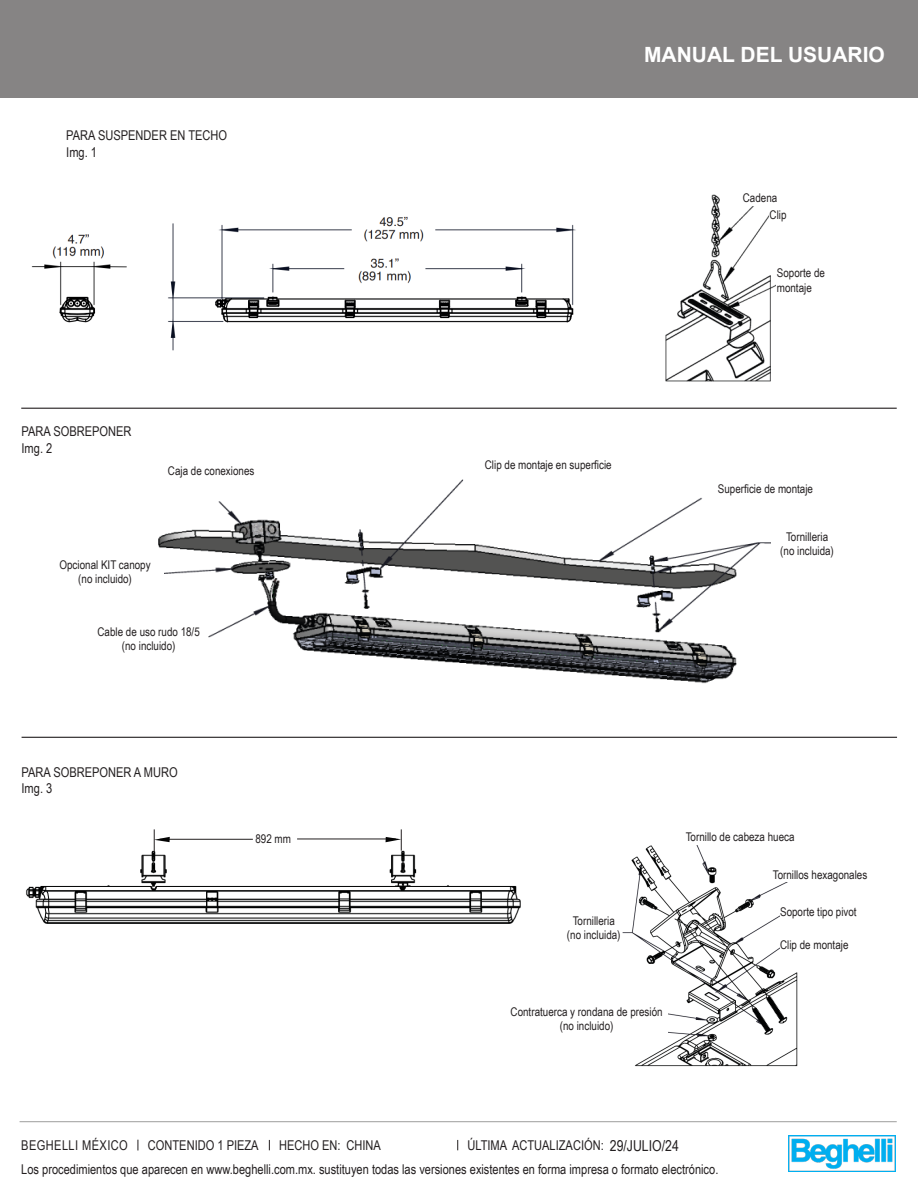
<style>
.page{position:relative;width:918px;height:1188px;background:#fff}
.page>*{position:absolute;margin:0;border:0;box-sizing:border-box;transform-origin:0 0}
.t1{font:700 21px "Arial";color:#fff}
.t2{font:15px "Arial Narrow";color:#231f20}
.t3{font:13.5px/23.9px "Arial Narrow";color:#231f20}
.t4{font:13.5px "Arial Narrow";letter-spacing:.03em;color:#231f20}
.t5{font:12px/14.4px "Arial Narrow";color:#231f20}
</style>
<div class="page">
<div style="left:0;top:0;width:918px;height:98px;background:#868484"></div>
<hr style="left:20px;top:1121px;width:877px;height:1px;background:#9d9d9c">
<img style="left:789px;top:1136px;width:106px;height:36px">
<hr style="left:0;top:0;width:1px;height:98px;background:#231f20">
<img style="left:31px;top:216px;width:545px;height:135px">
<img style="left:665px;top:194px;width:111px;height:188px">
<img style="left:158px;top:479px;width:613px;height:205px">
<hr style="left:22px;top:737px;width:875px;height:1px;background:#231f20">
<img style="left:26px;top:847px;width:495px;height:77px">
<div style="left:743px;top:194px;width:39px;height:12px;background:#fff"></div>
<div style="left:770px;top:210px;width:28px;height:12px;background:#fff"></div>
<hr style="left:297px;top:839px;width:99px;height:1px;background:#231f20">
<hr style="left:160px;top:839px;width:93px;height:1px;background:#231f20">
<svg style="left:154px;top:829px;width:16px;height:23px"></svg>
<svg style="left:386px;top:829px;width:16px;height:22px"></svg>
<div style="left:155px;top:466px;width:113px;height:22px;background:#fff"></div>
<div style="left:47px;top:560px;width:117px;height:34px;background:#fff"></div>
<div style="left:90px;top:627px;width:117px;height:34px;background:#fff"></div>
<div style="left:466px;top:460px;width:165px;height:28px;background:#fff"></div>
<div style="left:706px;top:484px;width:119px;height:21px;background:#fff"></div>
<hr style="left:21px;top:408px;width:876px;height:1px;background:#231f20">
<img style="left:622px;top:845px;width:176px;height:222px">
<div style="left:773px;top:870px;width:117px;height:12px;background:#fff"></div>
<div style="left:780px;top:907px;width:117px;height:12px;background:#fff"></div>
<div style="left:780px;top:941px;width:117px;height:13px;background:#fff"></div>
<div style="left:505px;top:1007px;width:163px;height:31px;background:#fff"></div>
<p class="t3" style="left:66px;top:123px;width:162px">PARA SUSPENDER EN TECHO</p>
<p class="t3" style="left:66px;top:139px;width:32px">Img. 1</p>
<p class="t3" style="left:22px;top:419px;width:111px">PARA SOBREPONER</p>
<p class="t3" style="left:22px;top:435px;width:32px">Img. 2</p>
<p class="t5" style="left:168px;top:463px;width:88px">Caja de conexiones</p>
<p class="t5" style="left:60px;top:557px;width:93px">Opcional KIT canopy</p>
<p class="t5" style="left:78px;top:571px;width:55px">(no incluido)</p>
<p class="t5" style="left:98px;top:624px;width:104px">Cable de uso rudo 18/5</p>
<p class="t5" style="left:122px;top:638px;width:55px">(no incluido)</p>
<p class="t3" style="left:22px;top:759px;width:158px">PARA SOBREPONER A MURO</p>
<p class="t3" style="left:22px;top:776px;width:32px">Img. 3</p>
<p class="t5" style="left:255px;top:831px;width:37px">892 mm</p>
<h1 class="t1" style="left:644px;top:40px;width:242px">MANUAL DEL USUARIO</h1>
<p class="t5" style="left:743px;top:191px;width:36px">Cadena</p>
<p class="t5" style="left:770px;top:207px;width:18px">Clip</p>
<p class="t5" style="left:485px;top:457px;width:128px">Clip de montaje en superficie</p>
<p class="t5" style="left:777px;top:265px;width:50px">Soporte de montaje</p>
<p class="t5" style="left:718px;top:481px;width:97px">Superficie de montaje</p>
<p class="t5" style="left:786px;top:529px;width:44px">Tornilleria</p>
<p class="t5" style="left:780px;top:543px;width:55px">(no incluida)</p>
<p class="t5" style="left:573px;top:913px;width:44px">Tornilleria</p>
<p class="t5" style="left:567px;top:928px;width:55px">(no incluida)</p>
<p class="t5" style="left:511px;top:1004px;width:154px">Contratuerca y rondana de presión</p>
<p class="t5" style="left:560px;top:1018px;width:55px">(no incluido)</p>
<p class="t5" style="left:686px;top:829px;width:110px">Tornillo de cabeza hueca</p>
<p class="t5" style="left:773px;top:867px;width:96px">Tornillos hexagonales</p>
<p class="t5" style="left:780px;top:904px;width:78px">Soporte tipo pivot</p>
<p class="t5" style="left:780px;top:937px;width:70px">Clip de montaje</p>
<p class="t3" style="left:21px;top:1133px;width:699px;text-indent:446px">ÚLTIMA ACTUALIZACIÓN:<br>Los procedimientos que aparecen en www.beghelli.com.mx. sustituyen todas las versiones existentes en forma impresa o formato electrónico.</p>
<p class="t4" style="left:21px;top:1135px;width:108px">BEGHELLI MÉXICO</p>
<p class="t3" style="left:279px;top:1133px;width:103px">HECHO EN: CHINA</p>
<p class="t2" style="left:610px;top:1135px;width:71px">29/JULIO/24</p>
<p class="t3" style="left:148px;top:1133px;width:112px">CONTENIDO 1 PIEZA</p>
</div>
